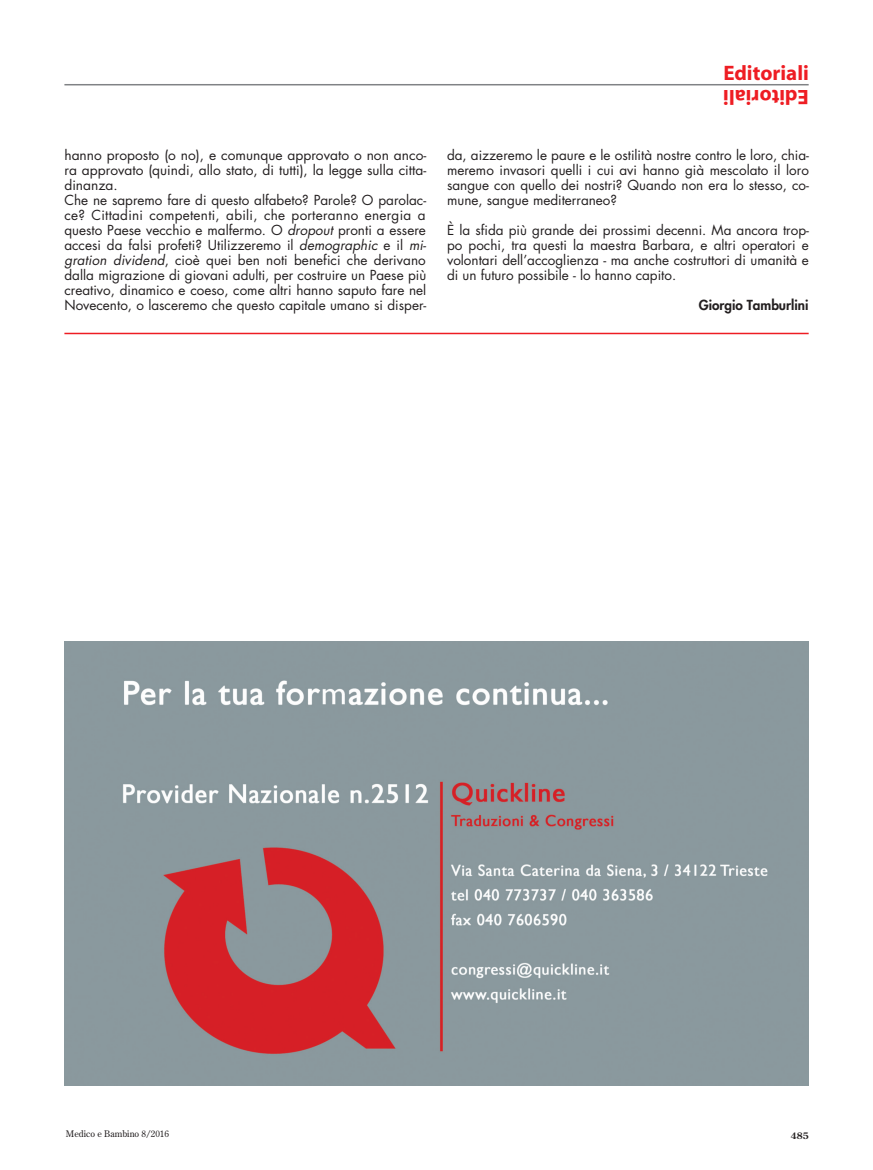
<style>
.page{position:relative;width:873px;height:1170px;background:#fff}
.page>*{position:absolute;margin:0;border:0;box-sizing:border-box;transform-origin:0 0}
.t1{font:700 21px "Myriad";color:#ee1d23}
.t2{font:13.5px/15px "Futura";color:#231f20;text-align:justify}
.t3{font:800 13.5px "Futura";color:#231f20}
.t4{font:9px "Century Old Style";color:#231f20}
.t5{font:700 9px "Century Old Style";color:#231f20}
.s1{font-style:italic}
</style>
<div class="page">
<hr style="left:64px;top:84px;width:745px;height:1px;background:#808285">
<hr style="left:64px;top:333px;width:745px;height:1px;background:#ee1d23">
<img style="left:64px;top:642px;width:745px;height:443px">
<h1 class="t1" style="left:723px;top:62px;width:87px">Editoriali</h1>
<h1 class="t1" style="left:809px;top:107px;width:87px;rotate:-180deg">Editoriali</h1>
<p class="t2" style="left:64px;top:147px;width:366px;text-align:left">hanno proposto (o no), e comunque approvato o non anco&shy;ra approvato (quindi, allo stato, di tutti), la legge sulla citta&shy;dinanza.<br>Che ne sapremo fare di questo alfabeto? Parole? O parolac&shy;ce? Cittadini competenti, abili, che porteranno energia a questo Paese vecchio e malfermo. O <span class="s1">dropout</span> pronti a essere accesi da falsi profeti? Utilizzeremo il <span class="s1">demographic</span> e il <span class="s1">mi&shy;gration dividend</span>, cioè quei ben noti benefici che derivano dalla migrazione di giovani adulti, per costruire un Paese più creativo, dinamico e coeso, come altri hanno saputo fare nel Novecento, o lasceremo che questo capitale umano si disper-</p>
<p class="t2" style="left:447px;top:147px;width:363px">da, aizzeremo le paure e le ostilità nostre contro le loro, chia&shy;meremo invasori quelli i cui avi hanno già mescolato il loro sangue con quello dei nostri? Quando non era lo stesso, co&shy;mune, sangue mediterraneo?</p>
<p class="t2" style="left:447px;top:222px;width:363px">È la sfida più grande dei prossimi decenni. Ma ancora trop&shy;po pochi, tra questi la maestra Barbara, e altri operatori e volontari dell’accoglienza - ma anche costruttori di umanità e di un futuro possibile - lo hanno capito.</p>
<p class="t3" style="left:699px;top:296px;width:111px">Giorgio Tamburlini</p>
<p class="t4" style="left:66px;top:1128px;width:104px">Medico e Bambino 8/2016</p>
<p class="t5" style="left:791px;top:1129px;width:19px">485</p>
</div>
